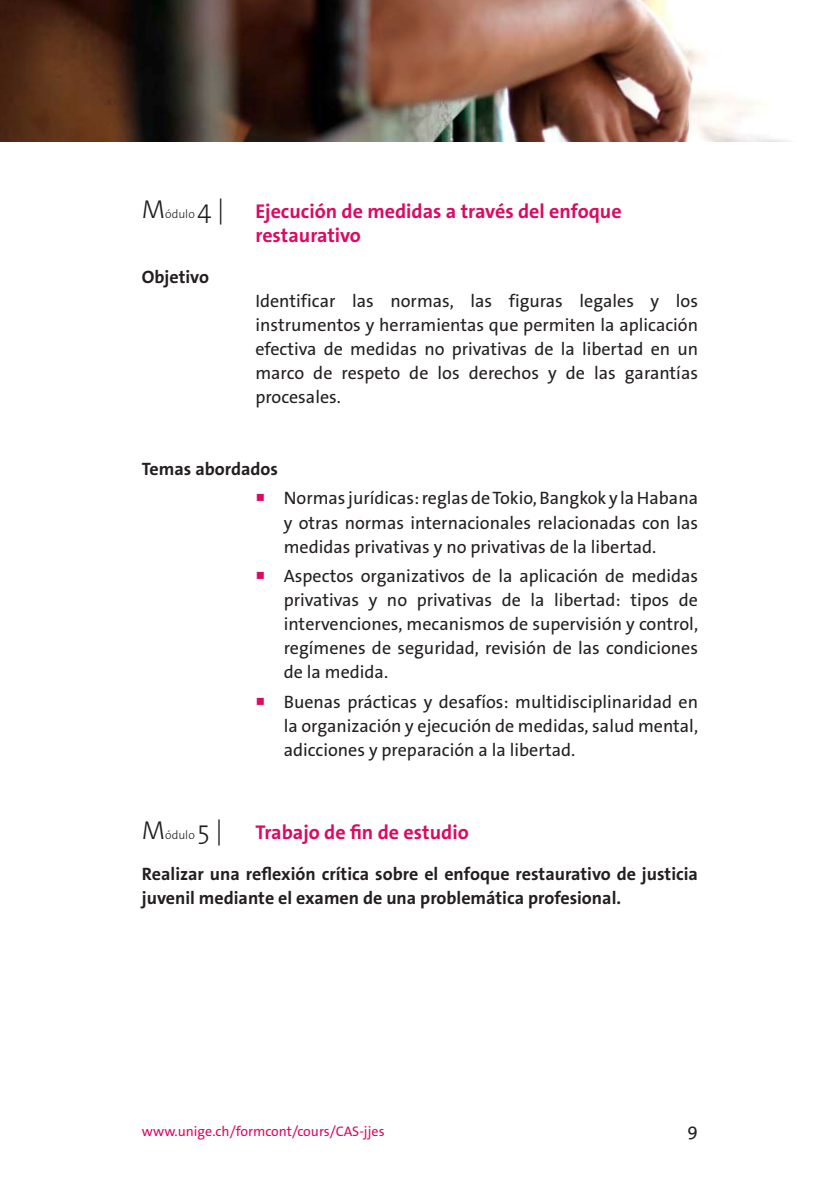
<style>
.page{position:relative;width:840px;height:1191px;background:#fff}
.page>*{position:absolute;margin:0;border:0;box-sizing:border-box;transform-origin:0 0}
.t1{font:700 20px/24px "The Sans Os F";color:#db0a62}
.retrait5{font:18px/24px "The Sans Os F";color:#231f20;text-align:justify}
.texte{font:700 18px/24px "The Sans Os F";color:#231f20}
.t2{font:14px "The Sans Os F";color:#db0a62}
.t3{font:300 12px "The Sans Os F";color:#231f20}
.s1{font-weight:300;font-size:26px;color:#231f20}
.s2{font-weight:300;font-size:12px;color:#231f20}
.s3{color:#db0a62}
.s4{font-size:26px}
</style>
<div class="page">
<img style="left:0;top:0;width:789px;height:142px">
<p class="t1" style="left:255px;top:199px;width:367px;text-indent:-113px"><span class="s1">M</span><span class="s2">ódulo</span> <span class="s1">4 |</span> Ejecución de medidas a través del enfoque restaurativo</p>
<p class="texte" style="left:142px;top:265px;width:69px">Objetivo</p>
<p class="retrait5" style="left:255px;top:289px;width:444px">Identificar las normas, las figuras legales y los instrumentos y herramientas que permiten la aplicación efectiva de medidas no privativas de la libertad en un marco de respeto de los derechos y de las garantías procesales.</p>
<p class="texte" style="left:142px;top:457px;width:138px">Temas abordados</p>
<p class="retrait5" style="left:283px;top:486px;width:415px;text-indent:-28px"><span class="s3">○</span> Normas jurídicas: reglas de Tokio, Bangkok y la Habana y otras normas internacionales relacionadas con las medidas privativas y no privativas de la libertad.</p>
<p class="retrait5" style="left:283px;top:564px;width:415px;text-indent:-28px"><span class="s3">○</span> Aspectos organizativos de la aplicación de medidas privativas y no privativas de la libertad: tipos de intervenciones, mecanismos de supervisión y control, regímenes de seguridad, revisión de las condiciones de la medida.</p>
<p class="retrait5" style="left:283px;top:690px;width:415px;text-indent:-28px"><span class="s3">○</span> Buenas prácticas y desafíos: multidisciplinaridad en la organización y ejecución de medidas, salud mental, adicciones y preparación a la libertad.</p>
<p class="t3" style="left:142px;top:827px;width:82px"><span class="s4">M</span>ódulo <span class="s4">5 |</span></p>
<p class="t1" style="left:255px;top:820px;width:215px">Trabajo de fin de estudio</p>
<p class="texte" style="left:142px;top:862px;width:557px">Realizar una reflexión crítica sobre el enfoque restaurativo de justicia juvenil mediante el examen de una problemática profesional.</p>
<p class="t2" style="left:142px;top:1122px;width:244px">www.unige.ch/formcont/cours/CAS-jjes</p>
<p class="retrait5" style="left:687px;top:1118px;width:12px">9</p>
</div>
